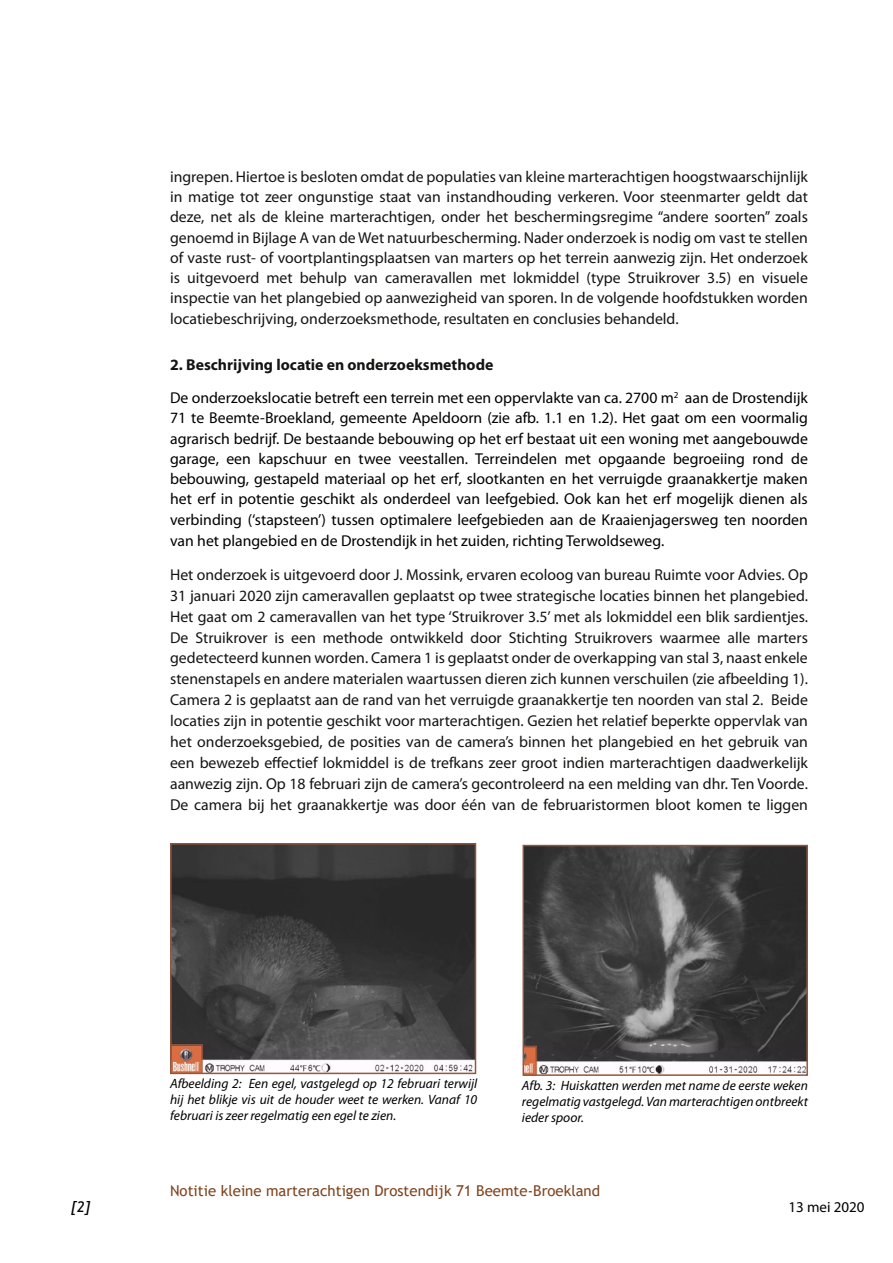
<style>
.page{position:relative;width:893px;height:1263px;background:#fff}
.page>*{position:absolute;margin:0;border:0;box-sizing:border-box;transform-origin:0 0}
.t1{font:15.75px/21px "Myriad Pro";color:#141413;text-align:justify}
.t2{font:15.75px/20.4px "Myriad Pro";color:#000}
.t3{font:15px "Trebuchet MS";color:#80451f}
.t4{font:15px "Myriad Pro";color:#000}
.t5{font:italic 15px "Trebuchet MS";color:#000}
.t6{font:italic 13.5px/15.8px "Myriad Pro";color:#000;text-align:justify}
.s1{font-weight:700;color:#141413}
</style>
<div class="page">
<img style="left:173px;top:846px;width:300px;height:225px">
<div style="left:170px;top:843px;width:306px;height:231px;border:2px solid #874625"></div>
<img style="left:525px;top:848px;width:280px;height:225px">
<div style="left:522px;top:845px;width:286px;height:231px;border:2px solid #874625"></div>
<p class="t1" style="left:170px;top:166px;width:639px;line-height:20.2px">ingrepen. Hiertoe is besloten omdat de populaties van kleine marterachtigen hoogstwaarschijnlijk in matige tot zeer ongunstige staat van instandhouding verkeren. Voor steenmarter geldt dat deze, net als de kleine marterachtigen, onder het beschermingsregime “andere soorten” zoals genoemd in Bijlage A van de Wet natuurbescherming. Nader onderzoek is nodig om vast te stellen of vaste rust- of voortplantingsplaatsen van marters op het terrein aanwezig zijn. Het onderzoek is uitgevoerd met behulp van cameravallen met lokmiddel (type Struikrover 3.5) en visuele inspectie van het plangebied op aanwezigheid van sporen. In de volgende hoofdstukken worden locatiebeschrijving, onderzoeksmethode, resultaten en conclusies behandeld.</p>
<p class="t2" style="left:170px;top:348px;width:639px;line-height:33px"><span class="s1">2. Beschrijving locatie en onderzoeksmethode<br></span>De onderzoekslocatie betreft een terrein met een oppervlakte van ca. 2700 m<sup>2</sup> aan de Drostendijk</p>
<p class="t2" style="left:170px;top:408px;width:639px;text-align:justify">71 te Beemte-Broekland, gemeente Apeldoorn (zie afb. 1.1 en 1.2). Het gaat om een voormalig agrarisch bedrijf. De bestaande bebouwing op het erf bestaat uit een woning met aangebouwde garage, een kapschuur en twee veestallen. Terreindelen met opgaande begroeiing rond de bebouwing, gestapeld materiaal op het erf, slootkanten en het verruigde graanakkertje maken het erf in potentie geschikt als onderdeel van leefgebied. Ook kan het erf mogelijk dienen als verbinding (‘stapsteen’) tussen optimalere leefgebieden aan de Kraaienjagersweg ten noorden van het plangebied en de Drostendijk in het zuiden, richting Terwoldseweg.</p>
<p class="t1" style="left:170px;top:563px;width:639px">Het onderzoek is uitgevoerd door J. Mossink, ervaren ecoloog van bureau Ruimte voor Advies. Op 31 januari 2020 zijn cameravallen geplaatst op twee strategische locaties binnen het plangebied.<br>Het gaat om 2 cameravallen van het type ‘Struikrover 3.5’ met als lokmiddel een blik sardientjes.<br>De Struikrover is een methode ontwikkeld door Stichting Struikrovers waarmee alle marters gedetecteerd kunnen worden. Camera 1 is geplaatst onder de overkapping van stal 3, naast enkele stenenstapels en andere materialen waartussen dieren zich kunnen verschuilen (zie afbeelding 1).<br>Camera 2 is geplaatst aan de rand van het verruigde graanakkertje ten noorden van stal 2. Beide locaties zijn in potentie geschikt voor marterachtigen. Gezien het relatief beperkte oppervlak van het onderzoeksgebied, de posities van de camera’s binnen het plangebied en het gebruik van een bewezeb effectief lokmiddel is de trefkans zeer groot indien marterachtigen daadwerkelijk aanwezig zijn. Op 18 februari zijn de camera’s gecontroleerd na een melding van dhr. Ten Voorde.<br>De camera bij het graanakkertje was door één van de februaristormen bloot komen te liggen</p>
<p class="t6" style="left:170px;top:1075px;width:309px">Afbeelding 2: Een egel, vastgelegd op 12 februari terwijl hij het blikje vis uit de houder weet te werken. Vanaf 10 februari is zeer regelmatig een egel te zien.</p>
<p class="t6" style="left:522px;top:1078px;width:287px">Afb. 3: Huiskatten werden met name de eerste weken regelmatig vastgelegd. Van marterachtigen ontbreekt ieder spoor.</p>
<p class="t3" style="left:170px;top:1181px;width:432px">Notitie kleine marterachtigen Drostendijk 71 Beemte-Broekland</p>
<p class="t5" style="left:71px;top:1197px;width:20px">[2]</p>
<p class="t4" style="left:789px;top:1198px;width:78px">13 mei 2020</p>
</div>
